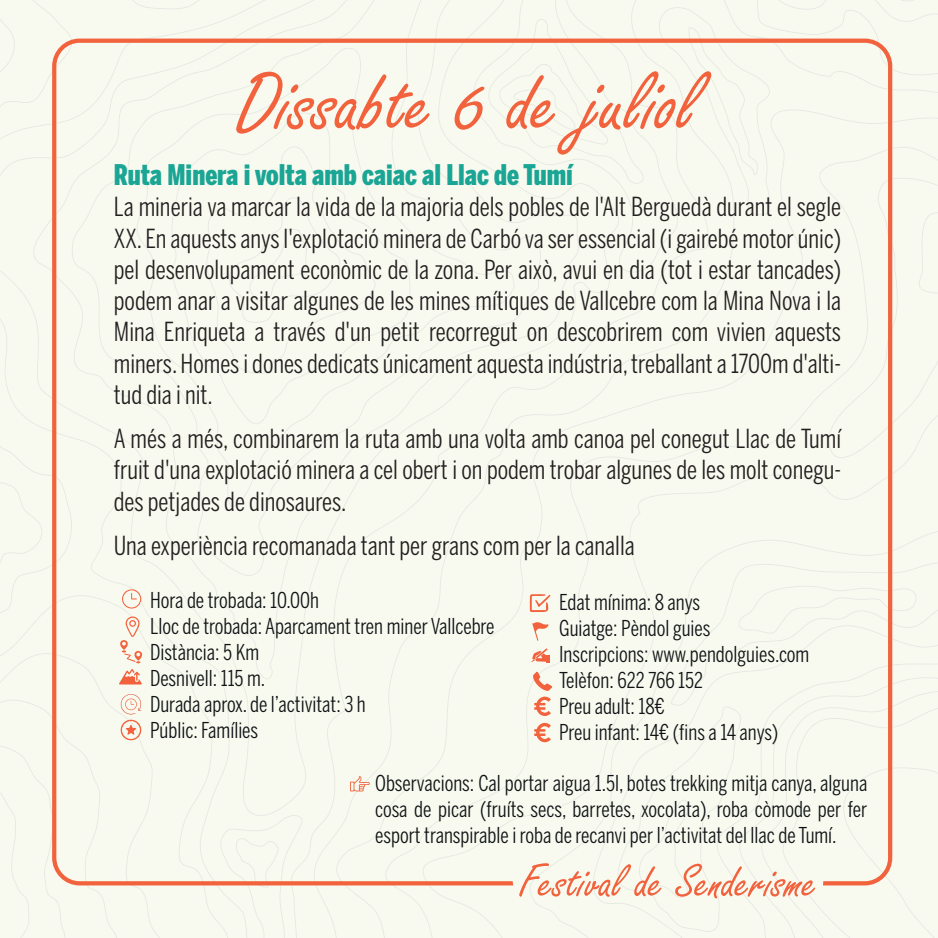
<style>
.page{position:relative;width:938px;height:938px;background:#fff}
.page>*{position:absolute;margin:0;border:0;box-sizing:border-box;transform-origin:0 0}
.t1{font:91.19px "Freestyle Script";color:#f1623d}
.t2{font:50.75px "Freestyle Script";color:#f1623d}
.t3{font:900 28.19px "Benton Sans Comp";color:#1ba595}
.t4{font:26.06px/31.2px "Benton Sans Comp";color:#231f20;text-align:justify}
.t5{font:21.69px/26.1px "Benton Sans Comp";color:#101315}
</style>
<div class="page">
<div style="left:160px;top:885px;width:60px;height:53px;background:#f8faef"></div>
<div style="left:0;top:107px;width:52px;height:586px;background:#f8faef"></div>
<div style="left:33px;top:107px;width:19px;height:572px;background:#f8faef"></div>
<div style="left:0;top:445px;width:52px;height:168px;background:#f8faef"></div>
<div style="left:220px;top:885px;width:82px;height:53px;background:#f8faef"></div>
<div style="left:0;top:0;width:200px;height:107px;background:#f8faef"></div>
<div style="left:314px;top:0;width:623px;height:938px;background:#f8faef"></div>
<div style="left:422px;top:458px;width:515px;height:480px;background:#f8faef"></div>
<div style="left:529px;top:531px;width:409px;height:407px;background:#f8faef"></div>
<svg style="left:739px;top:885px;width:22px;height:53px"></svg>
<svg style="left:761px;top:691px;width:177px;height:247px"></svg>
<div style="left:782px;top:708px;width:156px;height:230px;background:#f8faef"></div>
<div style="left:843px;top:767px;width:94px;height:171px;background:#f8faef"></div>
<div style="left:892px;top:562px;width:45px;height:143px;background:#f8faef"></div>
<svg style="left:892px;top:585px;width:24px;height:48px"></svg>
<div style="left:617px;top:885px;width:124px;height:46px;background:#f8faef"></div>
<div style="left:892px;top:178px;width:46px;height:280px;background:#f8faef"></div>
<svg style="left:659px;top:7px;width:111px;height:32px"></svg>
<svg style="left:488px;top:19px;width:155px;height:20px"></svg>
<div style="left:52px;top:39px;width:840px;height:846px;background:#f8faef"></div>
<svg style="left:122px;top:589px;width:19px;height:19px"></svg>
<svg style="left:119px;top:616px;width:23px;height:68px"></svg>
<div style="left:0;top:693px;width:143px;height:245px;background:#f8faef"></div>
<svg style="left:532px;top:622px;width:16px;height:18px"></svg>
<svg style="left:530px;top:594px;width:20px;height:18px"></svg>
<svg style="left:350px;top:776px;width:20px;height:15px"></svg>
<svg style="left:531px;top:648px;width:19px;height:14px"></svg>
<svg style="left:533px;top:671px;width:19px;height:45px"></svg>
<svg style="left:534px;top:722px;width:17px;height:20px"></svg>
<h1 class="t1" style="left:237px;top:53px;width:463px">Dissabte 6 de juliol</h1>
<p class="t3" style="left:114px;top:158px;width:460px">Ruta Minera i volta amb caiac al Llac de Tumí</p>
<p class="t4" style="left:114px;top:191px;width:728px">La mineria va marcar la vida de la majoria dels pobles de l'Alt Berguedà durant el segle XX. En aquests anys l'explotació minera de Carbó va ser essencial (i gairebé motor únic) pel desenvolupament econòmic de la zona. Per això, avui en dia (tot i estar tancades) podem anar a visitar algunes de les mines mítiques de Vallcebre com la Mina Nova i la Mina Enriqueta a través d'un petit recorregut on descobrirem com vivien aquests miners. Homes i dones dedicats únicament aquesta indústria, treballant a 1700m d'alti&shy;tud dia i nit.</p>
<p class="t4" style="left:114px;top:423px;width:729px">A més a més, combinarem la ruta amb una volta amb canoa pel conegut Llac de Tumí fruit d'una explotació minera a cel obert i on podem trobar algunes de les molt conegu&shy;des petjades de dinosaures.</p>
<p class="t4" style="left:114px;top:529px;width:522px">Una experiència recomanada tant per grans com per la canalla</p>
<p class="t5" style="left:150px;top:586px;width:346px">Hora de trobada: 10.00h<br>Lloc de trobada: Aparcament tren miner Vallcebre<br>Distància: 5 Km<br>Desnivell: 115 m.<br>Durada aprox. de l’activitat: 3 h<br>Públic: Famílies</p>
<p class="t5" style="left:559px;top:589px;width:252px">Edat mínima: 8 anys<br>Guiatge: Pèndol guies<br>Inscripcions: www.pendolguies.com<br>Telèfon: 622 766 152<br>Preu adult: 18€<br>Preu infant: 14€ (fins a 14 anys)</p>
<p class="t5" style="left:375px;top:769px;width:493px;text-align:justify">Observacions: Cal portar aigua 1.5l, botes trekking mitja canya, alguna cosa de picar (fruíts secs, barretes, xocolata), roba còmode per fer esport transpirable i roba de recanvi per l’activitat del llac de Tumí.</p>
<h2 class="t2" style="left:519px;top:854px;width:299px">Festival de Senderisme</h2>
</div>
